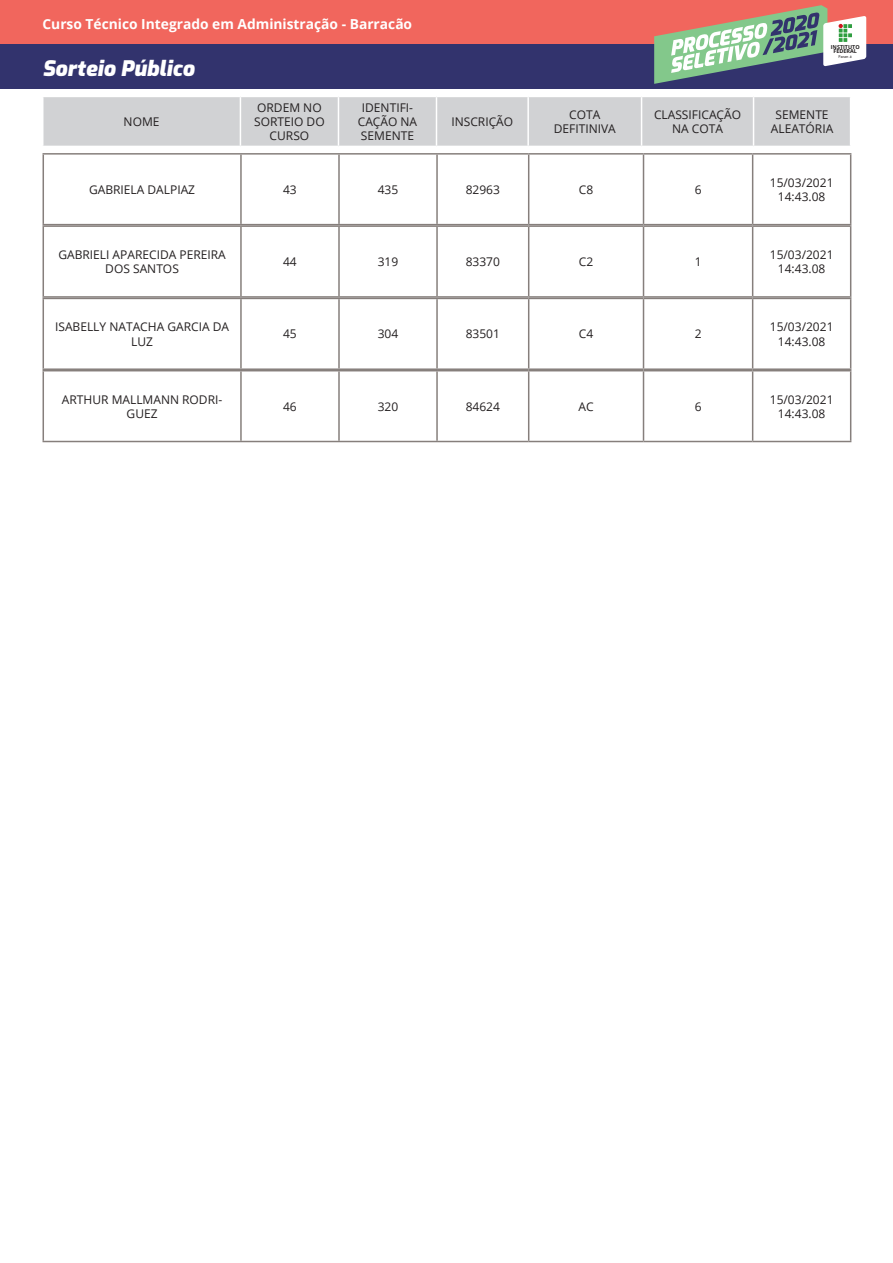
<style>
.page{position:relative;width:893px;height:1263px;background:#fff}
.page>*{position:absolute;margin:0;border:0;box-sizing:border-box;transform-origin:0 0}
.t1{font:italic 900 21.15px "Exo";color:#fff}
.t2{font:700 13.8px "Open Sans";color:#fff}
.t3{font:12px/14.4px "Open Sans";color:#231f20;text-align:center}
.t4{font:700 5.4px/4.7px "Open Sans";color:#231f20;text-align:center}
.t5{font:4.05px "Myriad Pro";color:#231f20}
</style>
<div class="page">
<div style="left:0;top:0;width:893px;height:45px;background:#f1665d"></div>
<div style="left:0;top:44px;width:893px;height:45px;background:#32336d"></div>
<svg style="left:654px;top:5px;width:212px;height:79px"></svg>
<div style="left:43px;top:97px;width:807px;height:49px;background:#d1d2d4"></div>
<hr style="left:240px;top:97px;width:1px;height:49px;background:#fff">
<hr style="left:338px;top:97px;width:1px;height:49px;background:#fff">
<hr style="left:436px;top:97px;width:1px;height:49px;background:#fff">
<hr style="left:527px;top:97px;width:2px;height:49px;background:#fff">
<hr style="left:641px;top:97px;width:1px;height:49px;background:#fff">
<hr style="left:753px;top:97px;width:1px;height:49px;background:#fff">
<hr style="left:43px;top:153px;width:198px;height:2px;background:#867f7c">
<hr style="left:43px;top:155px;width:1px;height:69px;background:#867f7c">
<hr style="left:241px;top:153px;width:98px;height:2px;background:#867f7c">
<hr style="left:240px;top:155px;width:2px;height:69px;background:#867f7c">
<hr style="left:339px;top:153px;width:98px;height:2px;background:#867f7c">
<hr style="left:338px;top:155px;width:2px;height:69px;background:#867f7c">
<hr style="left:437px;top:153px;width:92px;height:2px;background:#867f7c">
<hr style="left:436px;top:155px;width:2px;height:69px;background:#867f7c">
<hr style="left:529px;top:153px;width:114px;height:2px;background:#867f7c">
<hr style="left:528px;top:155px;width:1px;height:69px;background:#867f7c">
<hr style="left:643px;top:153px;width:110px;height:2px;background:#867f7c">
<hr style="left:643px;top:155px;width:1px;height:69px;background:#867f7c">
<hr style="left:753px;top:153px;width:98px;height:2px;background:#867f7c">
<hr style="left:752px;top:155px;width:1px;height:69px;background:#867f7c">
<hr style="left:850px;top:155px;width:1px;height:69px;background:#867f7c">
<hr style="left:43px;top:224px;width:198px;height:1px;background:#867f7c">
<hr style="left:241px;top:224px;width:98px;height:1px;background:#867f7c">
<hr style="left:339px;top:224px;width:98px;height:1px;background:#867f7c">
<hr style="left:437px;top:224px;width:92px;height:1px;background:#867f7c">
<hr style="left:529px;top:224px;width:114px;height:1px;background:#867f7c">
<hr style="left:643px;top:224px;width:110px;height:1px;background:#867f7c">
<hr style="left:753px;top:224px;width:98px;height:1px;background:#867f7c">
<hr style="left:43px;top:225px;width:198px;height:2px;background:#867f7c">
<hr style="left:43px;top:227px;width:1px;height:69px;background:#867f7c">
<hr style="left:241px;top:225px;width:98px;height:2px;background:#867f7c">
<hr style="left:240px;top:227px;width:2px;height:69px;background:#867f7c">
<hr style="left:339px;top:225px;width:98px;height:2px;background:#867f7c">
<hr style="left:338px;top:227px;width:2px;height:69px;background:#867f7c">
<hr style="left:437px;top:225px;width:92px;height:2px;background:#867f7c">
<hr style="left:436px;top:227px;width:2px;height:69px;background:#867f7c">
<hr style="left:529px;top:225px;width:114px;height:2px;background:#867f7c">
<hr style="left:528px;top:227px;width:1px;height:69px;background:#867f7c">
<hr style="left:643px;top:225px;width:110px;height:2px;background:#867f7c">
<hr style="left:643px;top:227px;width:1px;height:69px;background:#867f7c">
<hr style="left:753px;top:225px;width:98px;height:2px;background:#867f7c">
<hr style="left:752px;top:227px;width:1px;height:69px;background:#867f7c">
<hr style="left:850px;top:227px;width:1px;height:69px;background:#867f7c">
<hr style="left:43px;top:296px;width:198px;height:2px;background:#867f7c">
<hr style="left:241px;top:296px;width:98px;height:2px;background:#867f7c">
<hr style="left:339px;top:296px;width:98px;height:2px;background:#867f7c">
<hr style="left:437px;top:296px;width:92px;height:2px;background:#867f7c">
<hr style="left:529px;top:296px;width:114px;height:2px;background:#867f7c">
<hr style="left:643px;top:296px;width:110px;height:2px;background:#867f7c">
<hr style="left:753px;top:296px;width:98px;height:2px;background:#867f7c">
<hr style="left:43px;top:298px;width:198px;height:1px;background:#867f7c">
<hr style="left:43px;top:299px;width:1px;height:69px;background:#867f7c">
<hr style="left:241px;top:298px;width:98px;height:1px;background:#867f7c">
<hr style="left:240px;top:299px;width:2px;height:69px;background:#867f7c">
<hr style="left:339px;top:298px;width:98px;height:1px;background:#867f7c">
<hr style="left:338px;top:299px;width:2px;height:69px;background:#867f7c">
<hr style="left:437px;top:298px;width:92px;height:1px;background:#867f7c">
<hr style="left:436px;top:299px;width:2px;height:69px;background:#867f7c">
<hr style="left:529px;top:298px;width:114px;height:1px;background:#867f7c">
<hr style="left:528px;top:299px;width:1px;height:69px;background:#867f7c">
<hr style="left:643px;top:298px;width:110px;height:1px;background:#867f7c">
<hr style="left:643px;top:299px;width:1px;height:69px;background:#867f7c">
<hr style="left:753px;top:298px;width:98px;height:1px;background:#867f7c">
<hr style="left:752px;top:299px;width:1px;height:69px;background:#867f7c">
<hr style="left:850px;top:299px;width:1px;height:69px;background:#867f7c">
<hr style="left:43px;top:368px;width:198px;height:2px;background:#867f7c">
<hr style="left:241px;top:368px;width:98px;height:2px;background:#867f7c">
<hr style="left:339px;top:368px;width:98px;height:2px;background:#867f7c">
<hr style="left:437px;top:368px;width:92px;height:2px;background:#867f7c">
<hr style="left:529px;top:368px;width:114px;height:2px;background:#867f7c">
<hr style="left:643px;top:368px;width:110px;height:2px;background:#867f7c">
<hr style="left:753px;top:368px;width:98px;height:2px;background:#867f7c">
<hr style="left:43px;top:370px;width:198px;height:1px;background:#867f7c">
<hr style="left:43px;top:371px;width:1px;height:70px;background:#867f7c">
<hr style="left:241px;top:370px;width:98px;height:1px;background:#867f7c">
<hr style="left:240px;top:371px;width:2px;height:70px;background:#867f7c">
<hr style="left:339px;top:370px;width:98px;height:1px;background:#867f7c">
<hr style="left:338px;top:371px;width:2px;height:70px;background:#867f7c">
<hr style="left:437px;top:370px;width:92px;height:1px;background:#867f7c">
<hr style="left:436px;top:371px;width:2px;height:70px;background:#867f7c">
<hr style="left:529px;top:370px;width:114px;height:1px;background:#867f7c">
<hr style="left:528px;top:371px;width:1px;height:70px;background:#867f7c">
<hr style="left:643px;top:370px;width:110px;height:1px;background:#867f7c">
<hr style="left:643px;top:371px;width:1px;height:70px;background:#867f7c">
<hr style="left:753px;top:370px;width:98px;height:1px;background:#867f7c">
<hr style="left:752px;top:371px;width:1px;height:70px;background:#867f7c">
<hr style="left:850px;top:371px;width:1px;height:70px;background:#867f7c">
<hr style="left:43px;top:441px;width:198px;height:1px;background:#867f7c">
<hr style="left:241px;top:441px;width:98px;height:1px;background:#867f7c">
<hr style="left:339px;top:441px;width:98px;height:1px;background:#867f7c">
<hr style="left:437px;top:441px;width:92px;height:1px;background:#867f7c">
<hr style="left:529px;top:441px;width:114px;height:1px;background:#867f7c">
<hr style="left:643px;top:441px;width:110px;height:1px;background:#867f7c">
<hr style="left:753px;top:441px;width:98px;height:1px;background:#867f7c">
<p class="t2" style="left:43px;top:14px;width:371px">Curso Técnico Integrado em Administração - Barracão</p>
<h1 class="t1" style="left:43px;top:53px;width:153px">Sorteio Público</h1>
<p class="t3" style="left:124px;top:114px;width:37px">NOME</p>
<p class="t3" style="left:254px;top:100px;width:72px">ORDEM NO<br>SORTEIO DO<br>CURSO</p>
<p class="t3" style="left:358px;top:100px;width:61px">IDENTIFI-<br>CAÇÃO NA<br>SEMENTE</p>
<p class="t4" style="left:831px;top:44px;width:30px">INSTITUTO<br>FEDERAL</p>
<p class="t5" style="left:838px;top:54px;width:15px">Paran á</p>
<p class="t3" style="left:451px;top:114px;width:63px">INSCRIÇÃO</p>
<p class="t3" style="left:554px;top:107px;width:64px">COTA<br>DEFITINIVA</p>
<p class="t3" style="left:654px;top:107px;width:89px">CLASSIFICAÇÃO<br>NA COTA</p>
<p class="t3" style="left:771px;top:107px;width:64px">SEMENTE<br>ALEATÓRIA</p>
<p class="t3" style="left:89px;top:182px;width:108px">GABRIELA DALPIAZ</p>
<p class="t3" style="left:283px;top:182px;width:15px">43</p>
<p class="t3" style="left:378px;top:182px;width:22px">435</p>
<p class="t3" style="left:466px;top:182px;width:36px">82963</p>
<p class="t3" style="left:579px;top:182px;width:16px">C8</p>
<p class="t3" style="left:695px;top:182px;width:8px">6</p>
<p class="t3" style="left:770px;top:175px;width:65px">15/03/2021<br>14:43.08</p>
<p class="t3" style="left:58px;top:247px;width:169px">GABRIELI APARECIDA PEREIRA<br>DOS SANTOS</p>
<p class="t3" style="left:283px;top:254px;width:15px">44</p>
<p class="t3" style="left:378px;top:254px;width:22px">319</p>
<p class="t3" style="left:466px;top:254px;width:36px">83370</p>
<p class="t3" style="left:579px;top:254px;width:16px">C2</p>
<p class="t3" style="left:695px;top:254px;width:8px">1</p>
<p class="t3" style="left:770px;top:247px;width:65px">15/03/2021<br>14:43.08</p>
<p class="t3" style="left:55px;top:319px;width:176px">ISABELLY NATACHA GARCIA DA<br>LUZ</p>
<p class="t3" style="left:283px;top:327px;width:15px">45</p>
<p class="t3" style="left:378px;top:327px;width:22px">304</p>
<p class="t3" style="left:466px;top:327px;width:36px">83501</p>
<p class="t3" style="left:579px;top:327px;width:16px">C4</p>
<p class="t3" style="left:695px;top:327px;width:8px">2</p>
<p class="t3" style="left:770px;top:319px;width:65px">15/03/2021<br>14:43.08</p>
<p class="t3" style="left:62px;top:392px;width:162px">ARTHUR MALLMANN RODRI-<br>GUEZ</p>
<p class="t3" style="left:283px;top:399px;width:15px">46</p>
<p class="t3" style="left:378px;top:399px;width:22px">320</p>
<p class="t3" style="left:466px;top:399px;width:36px">84624</p>
<p class="t3" style="left:578px;top:399px;width:17px">AC</p>
<p class="t3" style="left:695px;top:399px;width:8px">6</p>
<p class="t3" style="left:770px;top:392px;width:65px">15/03/2021<br>14:43.08</p>
</div>
